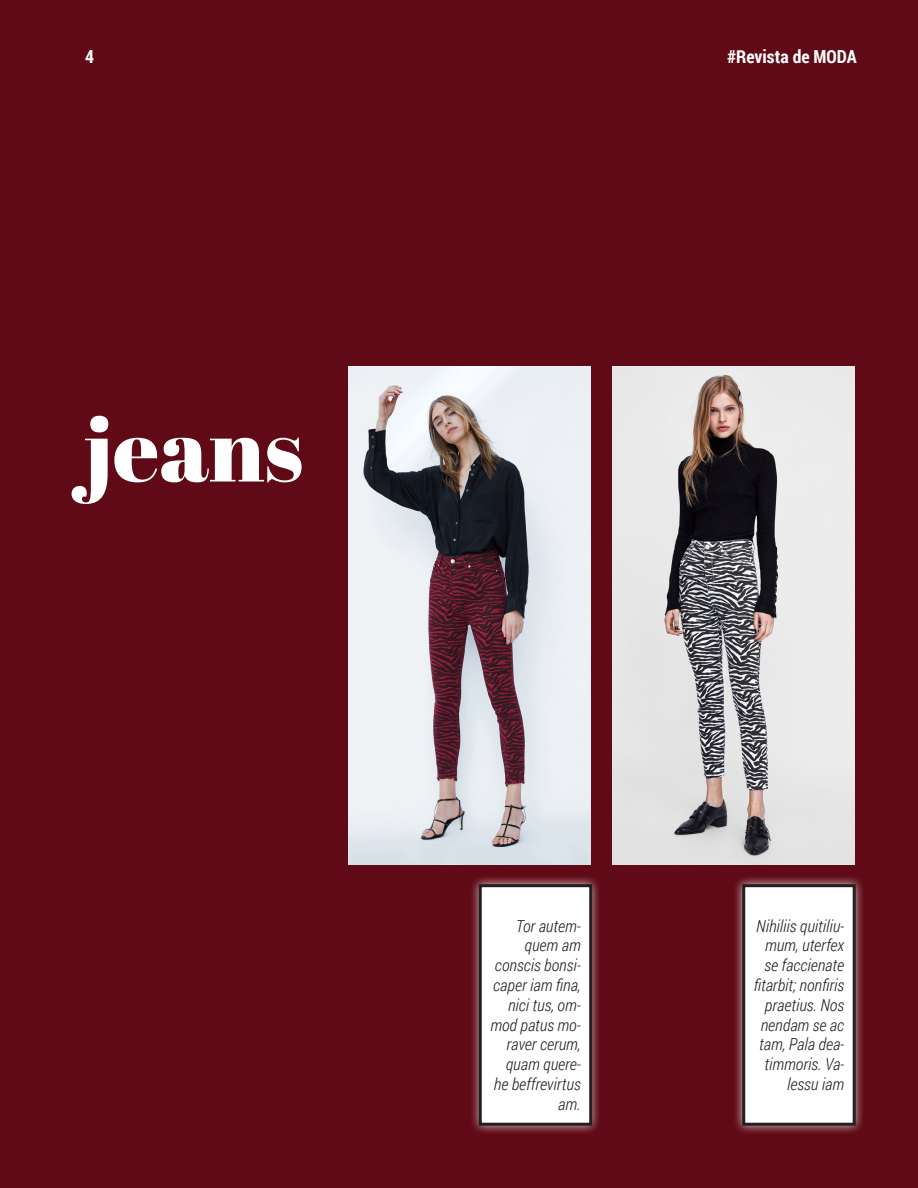
<style>
.page{position:relative;width:918px;height:1188px;background:#5f0a16}
.page>*{position:absolute;margin:0;border:0;box-sizing:border-box;transform-origin:0 0}
.Títulos_principales{font:90px "Abril Fatface";color:#fff}
.t1{font:700 18px "Roboto Condensed";color:#fff}
.Explica_foto{font:italic 300 16.5px/19.8px "Roboto Condensed";color:#231f20;text-align:right}
</style>
<div class="page">
<img style="left:349px;top:366px;width:242px;height:498px">
<img style="left:612px;top:366px;width:242px;height:498px">
<div style="left:469px;top:874px;width:133px;height:261px;background:#fff;opacity:.75"></div>
<div style="left:480px;top:886px;width:111px;height:238px;background:#fff"></div>
<div style="left:479px;top:884px;width:113px;height:242px;border:3px solid #231f20"></div>
<div style="left:732px;top:874px;width:133px;height:261px;background:#fff;opacity:.75"></div>
<div style="left:744px;top:886px;width:110px;height:238px;background:#fff"></div>
<div style="left:742px;top:884px;width:114px;height:242px;border:3px solid #231f20"></div>
<p class="t1" style="left:85px;top:44px;width:10px">4</p>
<p class="t1" style="left:727px;top:44px;width:131px">#Revista de MODA</p>
<p class="Títulos_principales" style="left:85px;top:386px;width:220px">jeans</p>
<p class="Explica_foto" style="left:490px;top:915px;width:92px">Tor autem&shy;quem am conscis bonsi&shy;caper iam fina, nici tus, om&shy;mod patus mo&shy;raver cerum, quam quere&shy;he beffrevirtus am.</p>
<p class="Explica_foto" style="left:754px;top:915px;width:92px">Nihiliis quitiliu&shy;mum, uterfex se faccienate fitarbit; nonfiris praetius. Nos nendam se ac tam, Pala dea&shy;timmoris. Va&shy;lessu iam</p>
</div>
